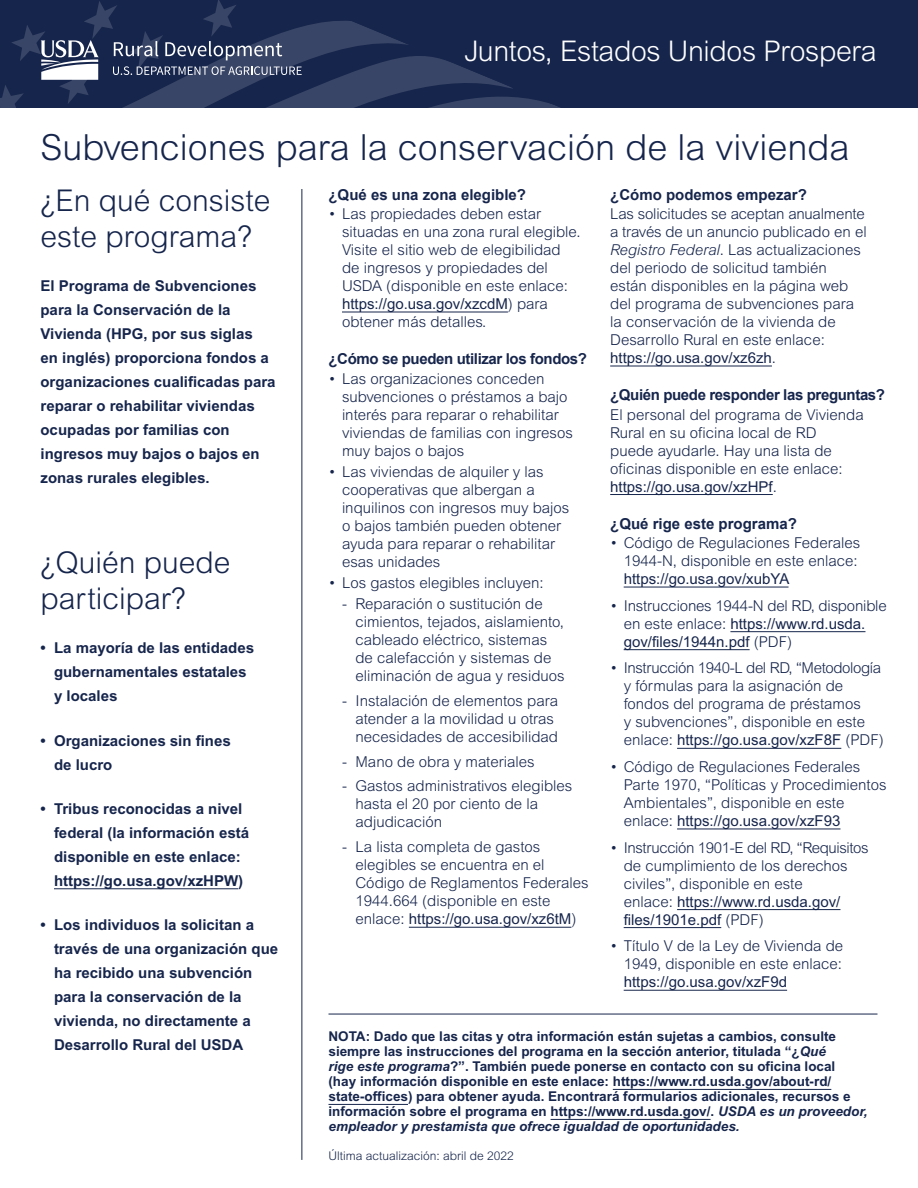
<style>
.page{position:relative;width:918px;height:1188px;background:#fff}
.page>*{position:absolute;margin:0;border:0;box-sizing:border-box;transform-origin:0 0}
.t1{font:300 36px "Arial MT Std";color:#16254c}
.t2{font:300 30px/36px "Arial MT Std";color:#16254c}
.Tagline{font:300 28.5px "Arial MT Std";letter-spacing:-.015em;color:#fff}
.List{font:300 15px/18px "Arial MT Std";color:#16254c}
.List_Intro{font:700 15px/24px "Arial MT Std";color:#16254c}
.List_SSA{font:300 15px/18px "Arial MT Std";color:#16254c}
.List_Level_2{font:300 15px/18px "Arial MT Std";color:#16254c}
.List_Level_2_Last{font:300 15px/18px "Arial MT Std";color:#16254c}
.H3_Next{font:700 15px "Arial";letter-spacing:-.025em;color:#16254c}
.H3_Next-2{font:700 15px "Arial";color:#16254c}
.Footnote_wRule{font:700 13.5px/15px "Arial MT Std";color:#16254c}
.Date{font:300 12px "Arial MT Std";color:#16254c}
.s1{font-weight:400}
.s2{font-style:italic}
</style>
<div class="page">
<div style="left:0;top:0;width:918px;height:108px;background:#16254c"></div>
<svg style="left:0;top:0;width:560px;height:108px"></svg>
<hr style="left:54px;top:889px;width:184px;height:1px;background:#16254c">
<hr style="left:302px;top:189px;width:1px;height:971px;background:#16254c">
<hr style="left:342px;top:312px;width:166px;height:1px;background:#16254c">
<hr style="left:409px;top:927px;width:162px;height:1px;background:#16254c">
<hr style="left:610px;top:366px;width:162px;height:1px;background:#16254c">
<hr style="left:610px;top:494px;width:163px;height:1px;background:#16254c">
<hr style="left:624px;top:587px;width:165px;height:1px;background:#16254c">
<hr style="left:730px;top:631px;width:135px;height:1px;background:#16254c">
<hr style="left:624px;top:649px;width:126px;height:1px;background:#16254c">
<hr style="left:677px;top:748px;width:164px;height:1px;background:#16254c">
<hr style="left:677px;top:829px;width:163px;height:1px;background:#16254c">
<hr style="left:677px;top:909px;width:163px;height:1px;background:#16254c">
<hr style="left:624px;top:927px;width:97px;height:1px;background:#16254c">
<hr style="left:624px;top:990px;width:163px;height:1px;background:#16254c">
<hr style="left:328px;top:1014px;width:550px;height:1px;background:#16254c">
<hr style="left:613px;top:1089px;width:218px;height:1px;background:#16254c">
<hr style="left:328px;top:1104px;width:80px;height:1px;background:#16254c">
<hr style="left:551px;top:1119px;width:160px;height:1px;background:#16254c">
<p class="Tagline" style="left:465px;top:35px;width:413px">Juntos, Estados Unidos Prospera</p>
<h1 class="t1" style="left:40px;top:127px;width:810px">Subvenciones para la conservación de la vivienda</h1>
<h2 class="t2" style="left:40px;top:182px;width:232px">¿En qué consiste este programa?</h2>
<p class="List_Intro" style="left:40px;top:274px;width:237px">El Programa de Subvenciones para la Conservación de la<br>Vivienda (HPG, por sus siglas<br>en inglés) proporciona fondos a organizaciones cualificadas para reparar o rehabilitar viviendas ocupadas por familias con ingresos muy bajos o bajos en zonas rurales elegibles.</p>
<h3 class="H3_Next-2" style="left:328px;top:185px;width:199px">¿Qué es una zona elegible?</h3>
<p class="List" style="left:342px;top:205px;width:240px;text-indent:-14px">• Las propiedades deben estar situadas en una zona rural elegible.<br>Visite el sitio web de elegibilidad de ingresos y propiedades del<br>USDA (disponible en este enlace: <span class="s1">https://go.usa.gov/xzcdM</span>) para obtener más detalles.</p>
<h3 class="H3_Next" style="left:328px;top:349px;width:260px">¿Cómo se pueden utilizar los fondos?</h3>
<p class="List_SSA" style="left:342px;top:369px;width:232px;text-indent:-14px">• Las organizaciones conceden subvenciones o préstamos a bajo interés para reparar o rehabilitar viviendas de familias con ingresos muy bajos o bajos</p>
<p class="List_SSA" style="left:342px;top:462px;width:229px;text-indent:-14px">• Las viviendas de alquiler y las cooperativas que albergan a inquilinos con ingresos muy bajos o bajos también pueden obtener ayuda para reparar o rehabilitar esas unidades</p>
<p class="List_SSA" style="left:328px;top:574px;width:217px">• Los gastos elegibles incluyen:</p>
<p class="List_Level_2" style="left:356px;top:595px;width:211px;text-indent:-14px">- Reparación o sustitución de cimientos, tejados, aislamiento, cableado eléctrico, sistemas de calefacción y sistemas de eliminación de agua y residuos</p>
<p class="List_Level_2" style="left:356px;top:692px;width:204px;text-indent:-14px">- Instalación de elementos para atender a la movilidad u otras necesidades de accesibilidad</p>
<p class="List_Level_2" style="left:342px;top:752px;width:194px">- Mano de obra y materiales</p>
<p class="List_Level_2" style="left:356px;top:777px;width:218px;text-indent:-14px">- Gastos administrativos elegibles hasta el 20 por ciento de la adjudicación</p>
<p class="List_Level_2_Last" style="left:356px;top:838px;width:235px;text-indent:-14px">- La lista completa de gastos elegibles se encuentra en el<br>Código de Reglamentos Federales<br>1944.664 (disponible en este enlace: <span class="s1">https://go.usa.gov/xz6tM</span>)</p>
<h3 class="H3_Next-2" style="left:610px;top:185px;width:198px">¿Cómo podemos empezar?</h3>
<p class="List" style="left:610px;top:205px;width:258px">Las solicitudes se aceptan anualmente a través de un anuncio publicado en el <span class="s2">Registro Federal</span>. Las actualizaciones del periodo de solicitud también están disponibles en la página web del programa de subvenciones para la conservación de la vivienda de Desarrollo Rural en este enlace: <span class="s1">https://go.usa.gov/xz6zh</span>.</p>
<h3 class="H3_Next" style="left:610px;top:385px;width:276px">¿Quién puede responder las preguntas?</h3>
<p class="List" style="left:610px;top:405px;width:255px">El personal del programa de Vivienda<br>Rural en su oficina local de RD puede ayudarle. Hay una lista de oficinas disponible en este enlace: <span class="s1">https://go.usa.gov/xzHPf</span>.</p>
<h3 class="H3_Next-2" style="left:610px;top:514px;width:188px">¿Qué rige este programa?</h3>
<p class="List" style="left:624px;top:534px;width:238px;text-indent:-14px">• Código de Regulaciones Federales<br>1944-N, disponible en este enlace: <span class="s1">https://go.usa.gov/xubYA</span></p>
<p class="List" style="left:624px;top:596px;width:264px;text-indent:-14px">• Instrucciones 1944-N del RD, disponible en este enlace: <span class="s1">https://www.rd.usda. gov/files/1944n.pdf</span> (PDF)</p>
<p class="List" style="left:624px;top:659px;width:262px;text-indent:-14px">• Instrucción 1940-L del RD, “Metodología y fórmulas para la asignación de fondos del programa de préstamos<br>y subvenciones”, disponible en este enlace: <span class="s1">https://go.usa.gov/xzF8F</span> (PDF)</p>
<p class="List" style="left:624px;top:758px;width:264px;text-indent:-14px">• Código de Regulaciones Federales Parte 1970, “Políticas y Procedimientos Ambientales”, disponible en este enlace: <span class="s1">https://go.usa.gov/xzF93</span></p>
<p class="List" style="left:624px;top:838px;width:247px;text-indent:-14px">• Instrucción 1901-E del RD, “Requisitos de cumplimiento de los derechos civiles”, disponible en este<br>enlace: <span class="s1">https://www.rd.usda.gov/ files/1901e.pdf</span> (PDF)</p>
<p class="List" style="left:624px;top:937px;width:221px;text-align:justify;text-indent:-14px">• Título V de la Ley de Vivienda de 1949, disponible en este enlace: <span class="s1">https://go.usa.gov/xzF9d</span></p>
<h2 class="t2" style="left:40px;top:544px;width:192px">¿Quién puede participar?</h2>
<p class="List_Intro" style="left:54px;top:636px;width:202px;text-indent:-14px">• La mayoría de las entidades gubernamentales estatales y locales</p>
<p class="List_Intro" style="left:54px;top:728px;width:178px;text-indent:-14px">• Organizaciones sin fines de lucro</p>
<p class="List_Intro" style="left:54px;top:796px;width:197px;text-indent:-14px">• Tribus reconocidas a nivel federal (la información está disponible en este enlace: https://go.usa.gov/xzHPW)</p>
<p class="List_Intro" style="left:54px;top:913px;width:226px;text-indent:-14px">• Los individuos la solicitan a través de una organización que ha recibido una subvención para la conservación de la vivienda, no directamente a<br>Desarrollo Rural del USDA</p>
<p class="Footnote_wRule" style="left:328px;top:1029px;width:541px">NOTA: Dado que las citas y otra información están sujetas a cambios, consulte siempre las instrucciones del programa en la sección anterior, titulada “¿<span class="s2">Qué<br>rige este programa</span>?”. También puede ponerse en contacto con su oficina local<br>(hay información disponible en este enlace: https://www.rd.usda.gov/about-rd/ state-offices) para obtener ayuda. Encontrará formularios adicionales, recursos e información sobre el programa en https://www.rd.usda.gov/. <span class="s2">USDA es un proveedor, empleador y prestamista que ofrece igualdad de oportunidades.</span></p>
<p class="Date" style="left:328px;top:1149px;width:187px">Última actualización: abril de 2022</p>
</div>
